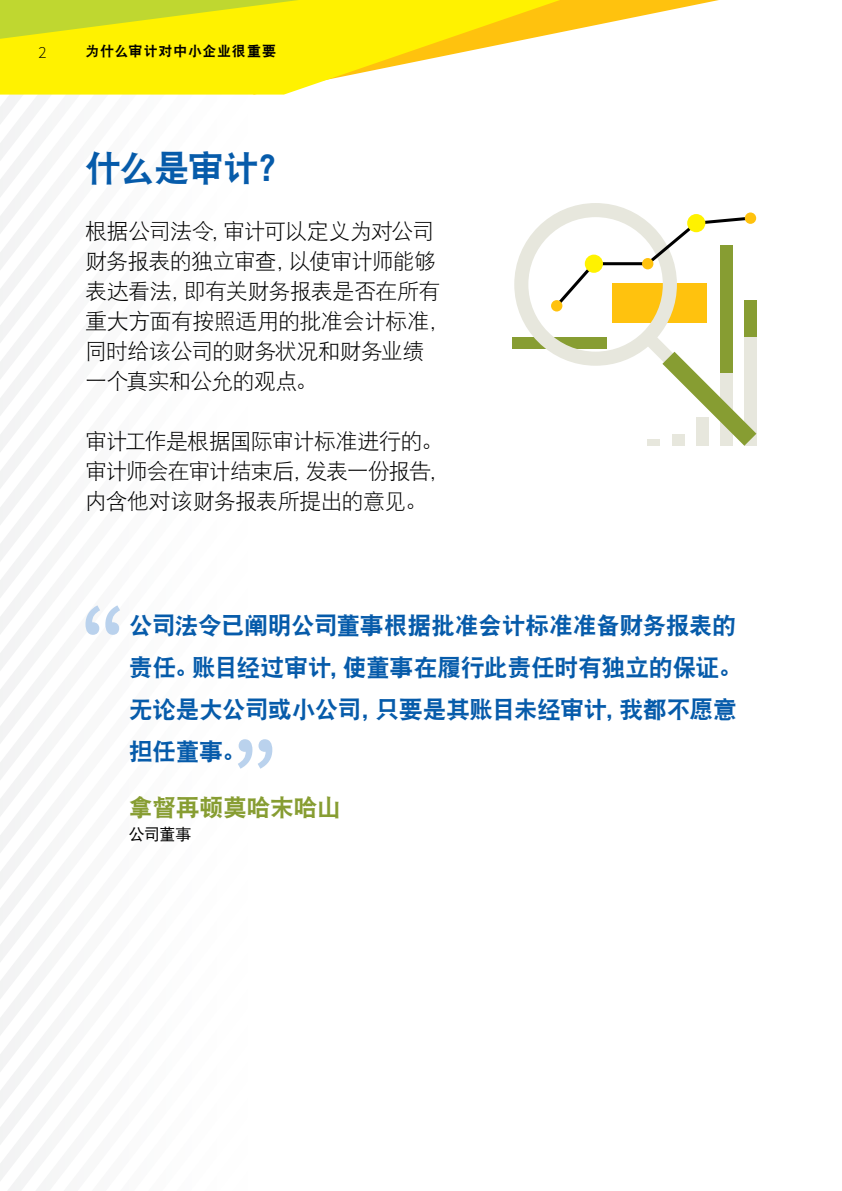
<style>
.page{position:relative;width:842px;height:1191px;background:#fff}
.page>*{position:absolute;margin:0;border:0;box-sizing:border-box;transform-origin:0 0}
.t1{font:600 96px "Source Sans Pro";color:#bad2ed}
.t2{font:36px "DFP Hei W9";letter-spacing:-.04em;color:#065baa}
.t3{font:24px/42px "DFP Hei W9";letter-spacing:-.025em;color:#065baa}
.t4{font:24px "DFP Hei W9";letter-spacing:-.015em;color:#879d32}
.t5{font:22px/30px "DFP Hei W3";letter-spacing:-.035em;color:#000}
.t6{font:300 17px "Source Sans Pro";color:#000}
.t7{font:16px "DFP Hei W5";color:#000}
.t8{font:14px "DFP Hei W9";letter-spacing:.06em;color:#000}
</style>
<div class="page">
<svg style="left:0;top:329px;width:40px;height:98px"></svg>
<svg style="left:0;top:220px;width:40px;height:109px"></svg>
<svg style="left:0;top:1167px;width:40px;height:24px"></svg>
<svg style="left:0;top:427px;width:40px;height:36px"></svg>
<svg style="left:0;top:1131px;width:40px;height:36px"></svg>
<svg style="left:0;top:463px;width:40px;height:182px"></svg>
<svg style="left:0;top:1058px;width:40px;height:73px"></svg>
<svg style="left:0;top:1022px;width:40px;height:36px"></svg>
<svg style="left:0;top:645px;width:40px;height:377px"></svg>
<svg style="left:611px;top:0;width:108px;height:22px"></svg>
<svg style="left:0;top:95px;width:40px;height:125px"></svg>
<svg style="left:0;top:0;width:611px;height:95px;fill:#fff200"></svg>
<div style="left:512px;top:337px;width:95px;height:11px;background:#879d32"></div>
<div style="left:744px;top:300px;width:13px;height:146px;background:#e7e7dd"></div>
<div style="left:744px;top:300px;width:13px;height:36px;background:#879d32"></div>
<svg style="left:514px;top:203px;width:242px;height:243px"></svg>
<div style="left:551px;top:300px;width:11px;height:11px;background:#ffc20e;border-radius:50%"></div>
<div style="left:642px;top:258px;width:11px;height:11px;background:#ffc20e;border-radius:50%"></div>
<div style="left:745px;top:212px;width:11px;height:12px;background:#ffc20e;border-radius:50%"></div>
<div style="left:585px;top:255px;width:18px;height:18px;background:#fff200;border-radius:50%"></div>
<div style="left:687px;top:214px;width:18px;height:18px;background:#fff200;border-radius:50%"></div>
<div style="left:648px;top:440px;width:12px;height:6px;background:#e7e7dd"></div>
<div style="left:672px;top:435px;width:12px;height:11px;background:#e7e7dd"></div>
<div style="left:696px;top:418px;width:12px;height:28px;background:#e7e7dd"></div>
<p class="t6" style="left:38px;top:42px;width:10px">2</p>
<p class="t8" style="left:85px;top:44px;width:193px">为什么审计对中小企业很重要</p>
<h2 class="t2" style="left:85px;top:150px;width:211px">什么是审计？</h2>
<p class="t5" style="left:85px;top:216px;width:366px">根据公司法令，审计可以定义为对公司财务报表的独立审查，以使审计师能够表达看法，即有关财务报表是否在所有重大方面有按照适用的批准会计标准，同时给该公司的财务状况和财务业绩一个真实和公允的观点。</p>
<p class="t5" style="left:85px;top:426px;width:366px">审计工作是根据国际审计标准进行的。审计师会在审计结束后，发表一份报告，内含他对该财务报表所提出的意见。</p>
<h1 class="t1" style="left:80px;top:579px;width:48px">“</h1>
<p class="t3" style="left:129px;top:604px;width:615px">公司法令已阐明公司董事根据批准会计标准准备财务报表的责任。账目经过审计，使董事在履行此责任时有独立的保证。无论是大公司或小公司，只要是其账目未经审计，我都不愿意担任董事。</p>
<p class="t4" style="left:129px;top:795px;width:214px">拿督再顿莫哈末哈山</p>
<p class="t7" style="left:129px;top:826px;width:64px">公司董事</p>
<h1 class="t1" style="left:231px;top:714px;width:48px">”</h1>
</div>
